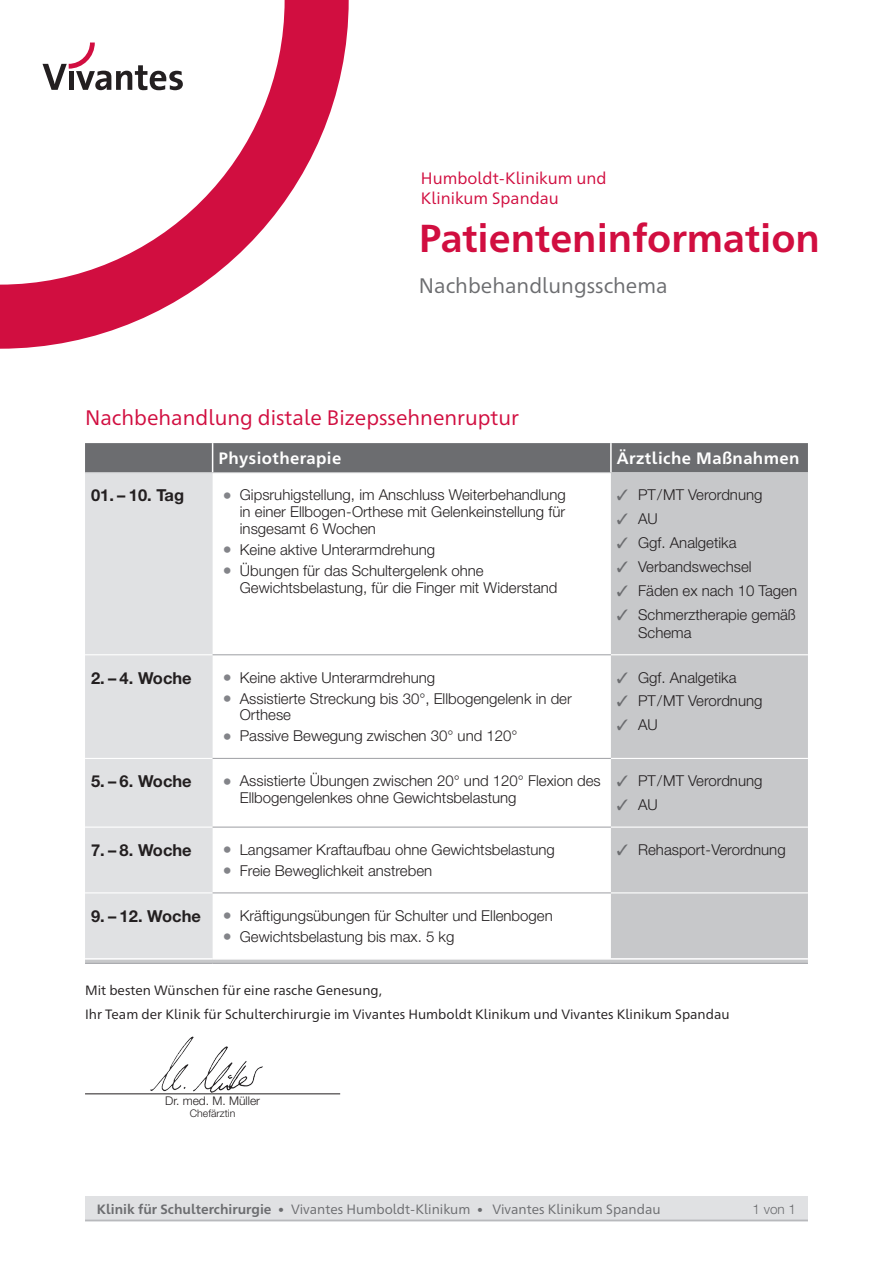
<style>
.page{position:relative;width:893px;height:1263px;background:#fff}
.page>*{position:absolute;margin:0;border:0;box-sizing:border-box;transform-origin:0 0}
.t1{font:700 39px "Frutiger Neue 1450 Pro";color:#d10e40}
.t2{font:21px "Frutiger Neue 1450 Pro";color:#d10e40}
.t3{font:21px "Frutiger Neue 1450 Pro";color:#6c6d70}
.t4{font:700 16.5px "Helvetica Neue LT Std";color:#231f20}
.t5{font:16.5px/19.8px "Frutiger Neue 1450 Pro";color:#d10e40}
.t6{font:700 16.5px "Frutiger Neue 1450 Pro";letter-spacing:.025em;color:#fff}
.t7{font:300 15px/16.8px "Helvetica Neue LT Std";color:#231f20}
.t8{font:13.5px/24px "Frutiger Neue 1450 Pro";color:#231f20}
.t9{font:13.5px "Frutiger Neue 1450 Pro";color:#6c6d70}
.t10{font:300 13.5px "Helvetica Neue LT Std";color:#6c6d70}
.t11{font:300 12px "Helvetica Neue LT Std";color:#231f20}
.t12{font:300 10.5px "Helvetica Neue LT Std";color:#231f20}
.s1{font-size:18px;color:#838489}
.s2{color:#6c6d70}
.s3{font-weight:700;font-size:16.5px}
.s4{font-weight:700}
.s5{font-weight:700;font-size:12px}
.s6{font-size:12px}
</style>
<div class="page">
<div style="left:85px;top:1196px;width:723px;height:25px;background:#e0e1e3"></div>
<hr style="left:85px;top:1220px;width:723px;height:1px;background:#a8a9ad">
<svg style="left:0;top:0;width:349px;height:349px"></svg>
<svg style="left:43px;top:43px;width:140px;height:47px"></svg>
<svg style="left:85px;top:473px;width:723px;height:490px"></svg>
<hr style="left:85px;top:654px;width:128px;height:1px;background:#fff">
<hr style="left:611px;top:654px;width:197px;height:1px;background:#fff">
<hr style="left:85px;top:758px;width:128px;height:1px;background:#fff">
<hr style="left:611px;top:758px;width:197px;height:1px;background:#fff">
<hr style="left:85px;top:826px;width:128px;height:2px;background:#fff">
<hr style="left:611px;top:826px;width:197px;height:2px;background:#fff">
<hr style="left:85px;top:892px;width:128px;height:1px;background:#fff">
<hr style="left:611px;top:892px;width:197px;height:1px;background:#fff">
<hr style="left:213px;top:654px;width:398px;height:1px;background:#a8a9ad">
<hr style="left:213px;top:758px;width:398px;height:1px;background:#a8a9ad">
<hr style="left:213px;top:826px;width:398px;height:2px;background:#a8a9ad">
<hr style="left:213px;top:892px;width:398px;height:1px;background:#a8a9ad">
<svg style="left:85px;top:443px;width:723px;height:30px;background:#6f7073"></svg>
<hr style="left:610px;top:443px;width:2px;height:29px;background:#fff">
<hr style="left:85px;top:958px;width:128px;height:2px;background:#fff">
<hr style="left:213px;top:958px;width:398px;height:2px;background:#fff">
<hr style="left:611px;top:958px;width:197px;height:2px;background:#fff">
<hr style="left:85px;top:963px;width:128px;height:1px;background:#a8a9ad">
<hr style="left:213px;top:963px;width:398px;height:1px;background:#a8a9ad">
<hr style="left:611px;top:963px;width:197px;height:1px;background:#a8a9ad">
<hr style="left:85px;top:1093px;width:255px;height:1px;background:#231f20">
<img style="left:148px;top:1036px;width:119px;height:59px">
<p class="t5" style="left:421px;top:167px;width:187px">Humboldt-Klinikum und<br>Klinikum Spandau</p>
<h1 class="t1" style="left:419px;top:210px;width:403px">Patienteninformation</h1>
<h2 class="t3" style="left:419px;top:270px;width:250px">Nachbehandlungsschema</h2>
<h2 class="t2" style="left:85px;top:402px;width:435px">Nachbehandlung distale Bizepssehnenruptur</h2>
<p class="t6" style="left:219px;top:446px;width:124px">Physiotherapie</p>
<p class="t6" style="left:617px;top:446px;width:184px">Ärztliche Maßnahmen</p>
<p class="t4" style="left:91px;top:485px;width:95px">01. – 10. Tag</p>
<p class="t7" style="left:240px;top:486px;width:327px;text-align:justify;text-indent:-17px"><span class="s1">•</span> Gipsruhigstellung, im Anschluss Weiterbehandlung in einer Ellbogen-Orthese mit Gelenkeinstellung für insgesamt 6 Wochen</p>
<p class="t7" style="left:223px;top:541px;width:214px"><span class="s1">•</span> Keine aktive Unterarmdrehung</p>
<p class="t7" style="left:240px;top:562px;width:319px;text-indent:-17px"><span class="s1">•</span> Übungen für das Schultergelenk ohne<br>Gewichtsbelastung, für die Finger mit Widerstand</p>
<p class="t7" style="left:617px;top:486px;width:147px"><span class="s2">✓</span> PT/MT Verordnung</p>
<p class="t7" style="left:617px;top:510px;width:42px"><span class="s2">✓</span> AU</p>
<p class="t7" style="left:617px;top:534px;width:121px"><span class="s2">✓</span> Ggf. Analgetika</p>
<p class="t7" style="left:617px;top:558px;width:136px"><span class="s2">✓</span> Verbandswechsel</p>
<p class="t7" style="left:617px;top:582px;width:182px"><span class="s2">✓</span> Fäden ex nach 10 Tagen</p>
<p class="t7" style="left:638px;top:605px;width:159px;line-height:18px;text-indent:-21px"><span class="s2">✓</span> Schmerztherapie gemäß<br>Schema</p>
<p class="t4" style="left:91px;top:667px;width:102px">2. – 4. Woche</p>
<p class="t7" style="left:223px;top:668px;width:214px"><span class="s1">•</span> Keine aktive Unterarmdrehung</p>
<p class="t7" style="left:240px;top:689px;width:333px;text-indent:-17px"><span class="s1">•</span> Assistierte Streckung bis 30°, Ellbogengelenk in der<br>Orthese</p>
<p class="t7" style="left:223px;top:727px;width:296px"><span class="s1">•</span> Passive Bewegung zwischen 30° und 120°</p>
<p class="t7" style="left:617px;top:668px;width:121px"><span class="s2">✓</span> Ggf. Analgetika</p>
<p class="t7" style="left:617px;top:692px;width:147px"><span class="s2">✓</span> PT/MT Verordnung</p>
<p class="t7" style="left:617px;top:716px;width:42px"><span class="s2">✓</span> AU</p>
<p class="t4" style="left:91px;top:771px;width:102px">5. – 6. Woche</p>
<p class="t7" style="left:240px;top:772px;width:362px;text-indent:-17px"><span class="s1">•</span> Assistierte Übungen zwischen 20° und 120° Flexion des<br>Ellbogengelenkes ohne Gewichtsbelastung</p>
<p class="t7" style="left:617px;top:772px;width:147px"><span class="s2">✓</span> PT/MT Verordnung</p>
<p class="t7" style="left:617px;top:796px;width:42px"><span class="s2">✓</span> AU</p>
<p class="t4" style="left:91px;top:840px;width:102px">7. – 8. Woche</p>
<p class="t7" style="left:223px;top:841px;width:334px"><span class="s1">•</span> Langsamer Kraftaufbau ohne Gewichtsbelastung</p>
<p class="t7" style="left:223px;top:862px;width:211px"><span class="s1">•</span> Freie Beweglichkeit anstreben</p>
<p class="t7" style="left:617px;top:841px;width:170px"><span class="s2">✓</span> Rehasport-Verordnung</p>
<p class="t7" style="left:91px;top:906px;width:463px"><span class="s3">9. – 12. Woche</span> <span class="s1">•</span> Kräftigungsübungen für Schulter und Ellenbogen</p>
<p class="t7" style="left:223px;top:928px;width:233px"><span class="s1">•</span> Gewichtsbelastung bis max. 5 kg</p>
<p class="t8" style="left:85px;top:977px;width:646px">Mit besten Wünschen für eine rasche Genesung,<br>Ihr Team der Klinik für Schulterchirurgie im Vivantes Humboldt Klinikum und Vivantes Klinikum Spandau</p>
<p class="t11" style="left:165px;top:1093px;width:96px">Dr. med. M. Müller</p>
<p class="t12" style="left:190px;top:1107px;width:47px">Chefärztin</p>
<p class="t9" style="left:97px;top:1199px;width:565px"><span class="s4">Klinik für Schulterchirurgie</span> <span class="s5">•</span> Vivantes Humboldt-Klinikum <span class="s6">•</span> Vivantes Klinikum Spandau</p>
<p class="t10" style="left:752px;top:1201px;width:45px">1 von 1</p>
</div>
